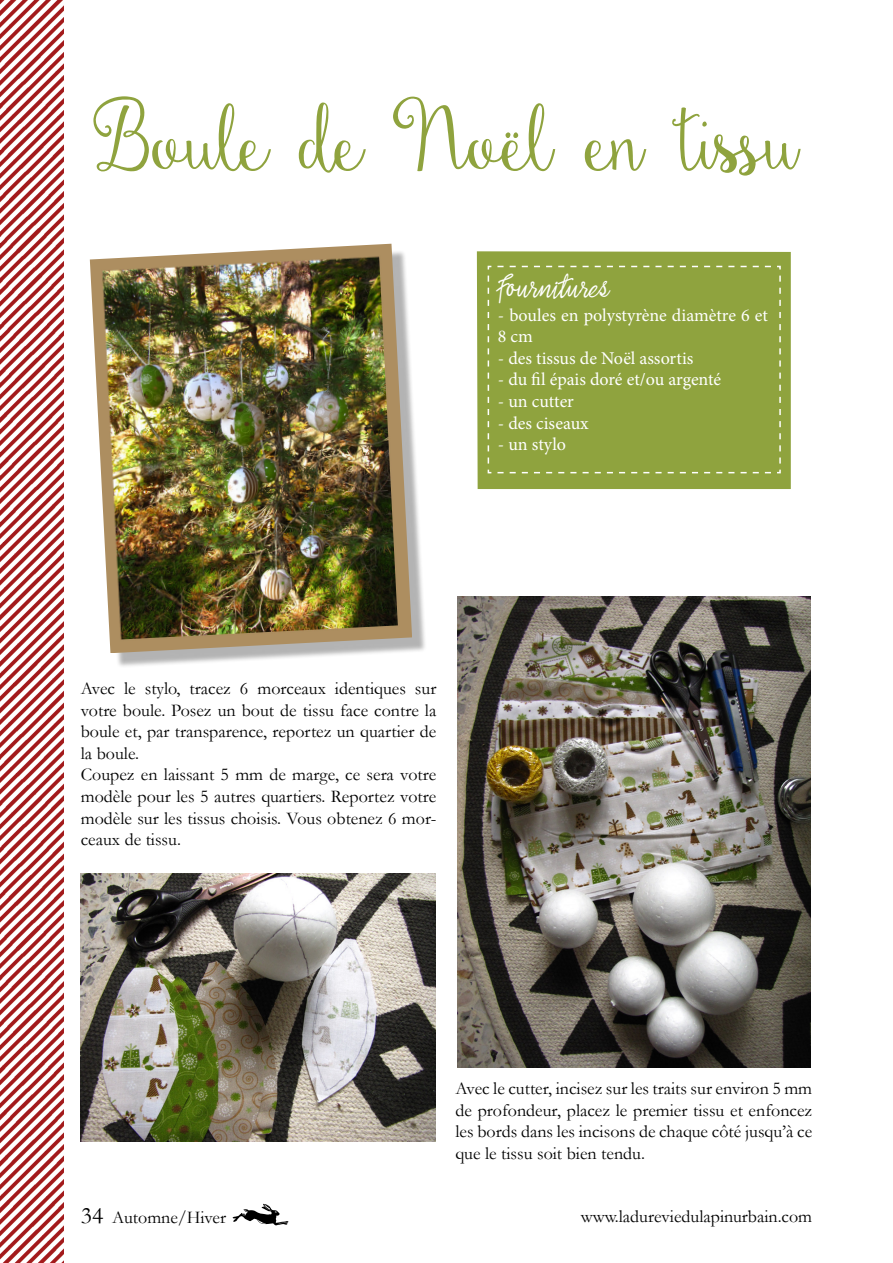
<style>
.page{position:relative;width:893px;height:1263px;background:#fff}
.page>*{position:absolute;margin:0;border:0;box-sizing:border-box;transform-origin:0 0}
.t1{font:85.5px "Dandelion Soup";letter-spacing:-.06em;color:#8fa33e}
.t2{font:30px "Mutiara";color:#fff}
.t3{font:18px/21.6px "Garamond";color:#000}
.t4{font:18px/21.6px "Minion Pro";color:#fff}
.s1{font-size:24px}
</style>
<div class="page">
<svg style="left:233px;top:1204px;width:56px;height:21px"></svg>
<img style="left:0;top:0;width:64px;height:1263px">
<div style="left:477px;top:251px;width:314px;height:238px;background:#8fa33e"></div>
<div style="left:487px;top:265px;width:294px;height:209px;background:#8fa33e"></div>
<img style="left:81px;top:873px;width:355px;height:268px">
<img style="left:457px;top:597px;width:353px;height:470px">
<div style="left:96px;top:250px;width:331px;height:418px;background:#000;opacity:.3"></div>
<img style="left:90px;top:244px;width:322px;height:409px">
<h1 class="t1" style="left:92px;top:84px;width:710px">Boule de Noël en tissu</h1>
<h2 class="t2" style="left:498px;top:271px;width:112px">Fournitures</h2>
<p class="t4" style="left:498px;top:304px;width:272px">- boules en polystyrène diamètre 6 et<br>8 cm</p>
<p class="t4" style="left:498px;top:347px;width:197px">- des tissus de Noël assortis</p>
<p class="t4" style="left:498px;top:369px;width:225px">- du fil épais doré et/ou argenté</p>
<p class="t4" style="left:498px;top:391px;width:78px">- un cutter</p>
<p class="t4" style="left:498px;top:412px;width:92px">- des ciseaux</p>
<p class="t4" style="left:498px;top:434px;width:70px">- un stylo</p>
<p class="t3" style="left:81px;top:677px;width:357px">Avec le stylo, tracez 6 morceaux identiques sur votre boule. Posez un bout de tissu face contre la boule et, par transparence, reportez un quartier de la boule.<br>Coupez en laissant 5 mm de marge, ce sera votre modèle pour les 5 autres quartiers. Reportez votre modèle sur les tissus choisis. Vous obtenez 6 mor&shy;ceaux de tissu.</p>
<p class="t3" style="left:455px;top:1077px;width:358px;text-align:justify">Avec le cutter, incisez sur les traits sur environ 5 mm de profondeur, placez le premier tissu et enfoncez les bords dans les incisons de chaque côté jusqu’à ce que le tissu soit bien tendu.</p>
<p class="t3" style="left:81px;top:1205px;width:147px"><span class="s1">34</span> Automne/Hiver</p>
<p class="t3" style="left:581px;top:1205px;width:233px">www.ladureviedulapinurbain.com</p>
</div>
